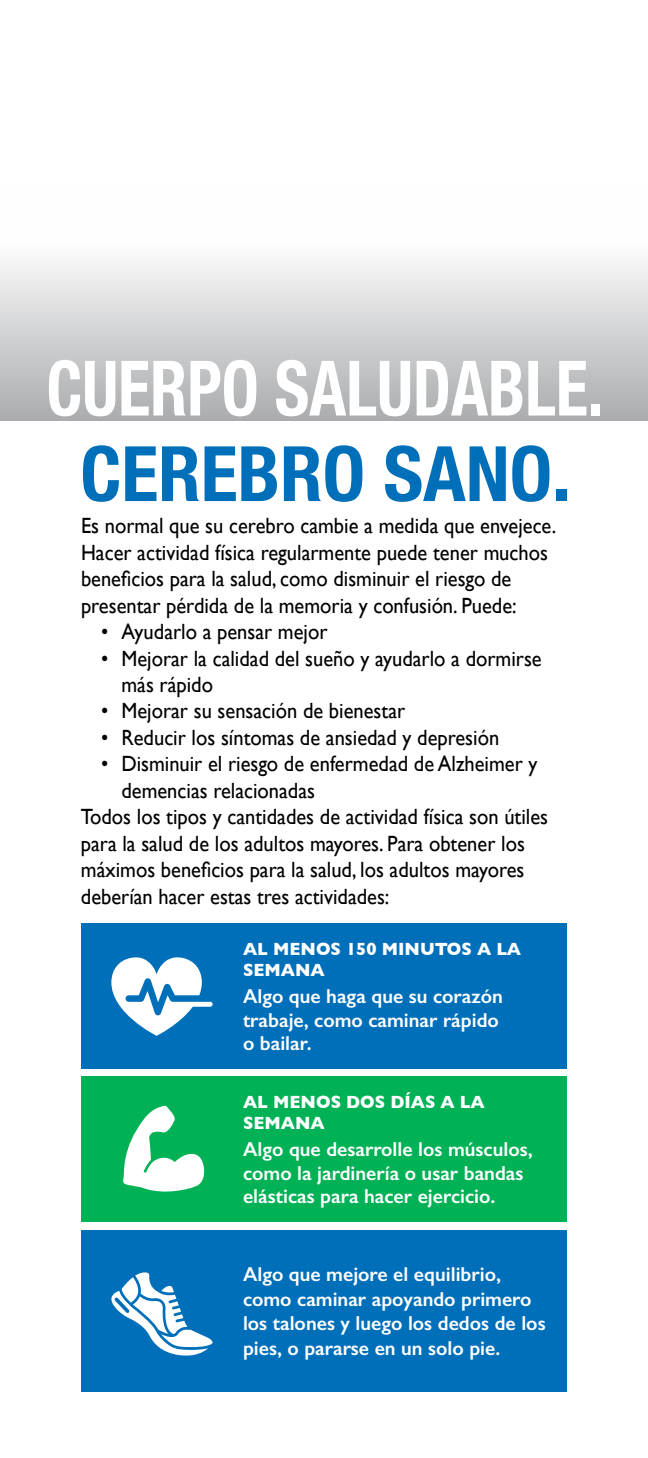
<style>
.page{position:relative;width:648px;height:1458px;background:#fff}
.page>*{position:absolute;margin:0;border:0;box-sizing:border-box;transform-origin:0 0}
.t1{font:700 condensed 76.5px "Helvetica Neue";color:#fff;scale:.87 1}
.t2{font:700 condensed 76.5px "Helvetica Neue";color:#006fba}
.t3{font:22.05px/26.6px "Gill Sans";color:#000;scale:.93 1}
.t4{font:600 20.25px/23.6px "Gill Sans";color:#fff}
.t5{font:700 18px/21.6px "Gill Sans";color:#fff;scale:.95 1}
</style>
<div class="page">
<div style="left:0;top:191px;width:648px;height:230px;background:linear-gradient(to bottom,#fff,#aeb0b2)"></div>
<div style="left:81px;top:923px;width:486px;height:146px;background:#006fba"></div>
<div style="left:81px;top:1076px;width:486px;height:146px;background:#00b156"></div>
<svg style="left:111px;top:957px;width:102px;height:79px"></svg>
<svg style="left:123px;top:1106px;width:82px;height:86px"></svg>
<div style="left:81px;top:1230px;width:486px;height:162px;background:#006fba"></div>
<svg style="left:111px;top:1272px;width:102px;height:84px"></svg>
<h1 class="t1" style="left:47px;top:325px;width:642px">CUERPO SALUDABLE.</h1>
<h1 class="t2" style="left:80px;top:410px;width:492px">CEREBRO SANO.</h1>
<p class="t3" style="left:81px;top:512px;width:513px">Es normal que su cerebro cambie a medida que envejece.<br>Hacer actividad física regularmente puede tener muchos beneficios para la salud, como disminuir el riesgo de presentar pérdida de la memoria y confusión. Puede:</p>
<p class="t3" style="left:101px;top:618px;width:245px">• Ayudarlo a pensar mejor</p>
<p class="t3" style="left:121px;top:645px;width:453px;text-indent:-20px">• Mejorar la calidad del sueño y ayudarlo a dormirse más rápido</p>
<p class="t3" style="left:101px;top:698px;width:328px">• Mejorar su sensación de bienestar</p>
<p class="t3" style="left:101px;top:724px;width:430px">• Reducir los síntomas de ansiedad y depresión</p>
<p class="t3" style="left:101px;top:750px;width:471px">• Disminuir el riesgo de enfermedad de Alzheimer y</p>
<p class="t3" style="left:121px;top:777px;width:210px">demencias relacionadas</p>
<p class="t3" style="left:81px;top:803px;width:504px">Todos los tipos y cantidades de actividad física son útiles</p>
<p class="t3" style="left:81px;top:830px;width:479px">para la salud de los adultos mayores. Para obtener los</p>
<p class="t3" style="left:81px;top:856px;width:478px">máximos beneficios para la salud, los adultos mayores</p>
<p class="t3" style="left:81px;top:883px;width:333px">deberían hacer estas tres actividades:</p>
<p class="t5" style="left:243px;top:937px;width:294px">AL MENOS 150 MINUTOS A LA<br>SEMANA</p>
<p class="t4" style="left:243px;top:984px;width:262px">Algo que haga que su corazón trabaje, como caminar rápido o bailar.</p>
<p class="t5" style="left:243px;top:1090px;width:256px">AL MENOS DOS DÍAS A LA<br>SEMANA</p>
<p class="t4" style="left:243px;top:1137px;width:291px">Algo que desarrolle los músculos, como la jardinería o usar bandas elásticas para hacer ejercicio.</p>
<p class="t4" style="left:243px;top:1261px;width:304px;line-height:24.8px">Algo que mejore el equilibrio, como caminar apoyando primero los talones y luego los dedos de los pies, o pararse en un solo pie.</p>
</div>
